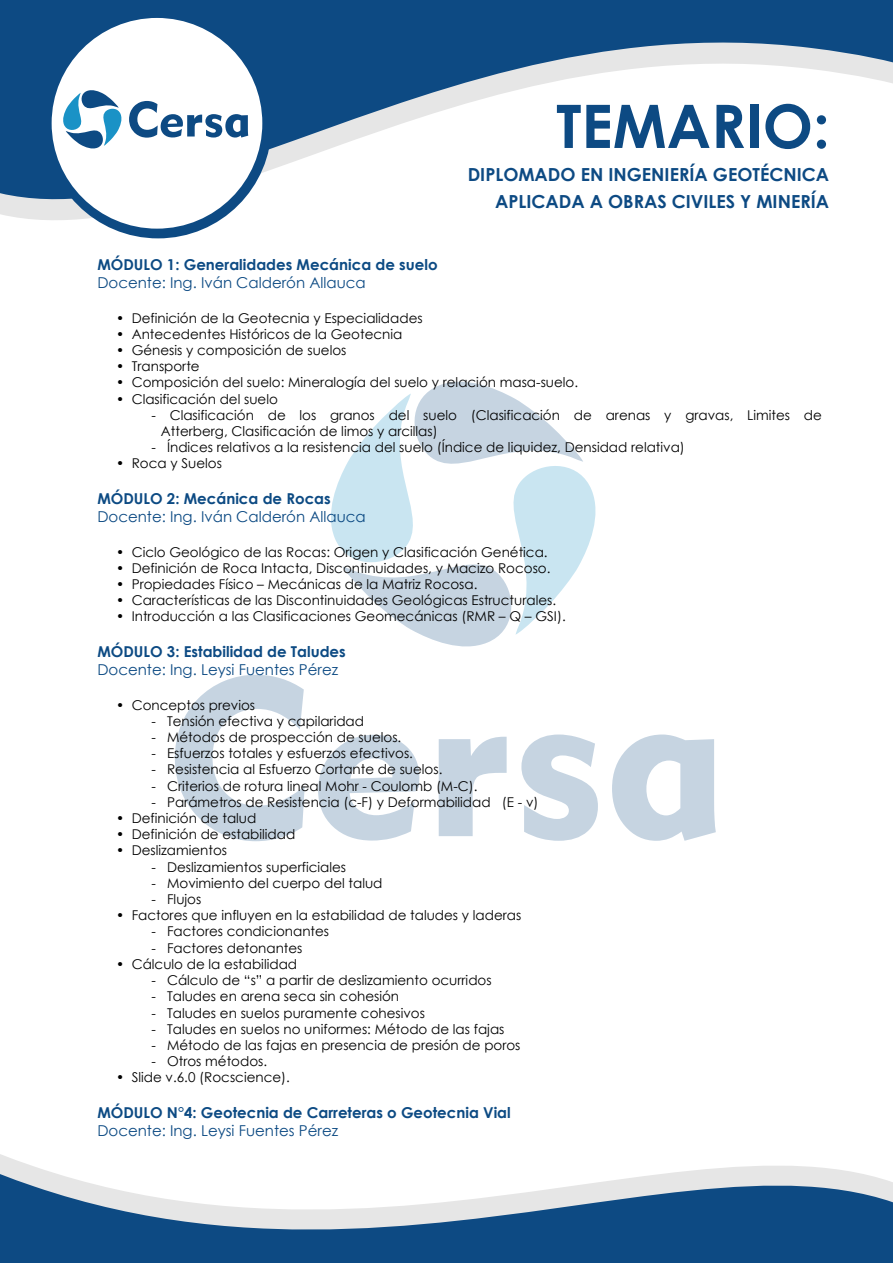
<style>
.page{position:relative;width:893px;height:1263px;background:#fff}
.page>*{position:absolute;margin:0;border:0;box-sizing:border-box;transform-origin:0 0}
.t1{font:700 60px "Century Gothic";color:#0d4a83}
.t2{font:700 18px/27px "Century Gothic";color:#0d4a83;text-align:right}
.t3{font:700 15px "Century Gothic";color:#0c4a83}
.t4{font:15px "Century Gothic";color:#0c4a83}
.t5{font:13.5px/16.2px "Century Gothic";color:#000}
</style>
<div class="page">
<svg style="left:175px;top:675px;width:541px;height:166px"></svg>
<svg style="left:331px;top:382px;width:264px;height:264px"></svg>
<svg style="left:0;top:0;width:893px;height:239px"></svg>
<div style="left:45px;top:12px;width:227px;height:226px;background:#0d4a83;border-radius:50%"></div>
<div style="left:52px;top:18px;width:210px;height:211px;background:#fff;border-radius:50%"></div>
<svg style="left:129px;top:101px;width:119px;height:37px"></svg>
<svg style="left:63px;top:90px;width:59px;height:59px"></svg>
<svg style="left:0;top:1154px;width:893px;height:109px;fill:#0d4a83"></svg>
<h1 class="t1" style="left:556px;top:81px;width:275px">TEMARIO:</h1>
<h2 class="t2" style="left:468px;top:161px;width:363px">DIPLOMADO EN INGENIERÍA GEOTÉCNICA<br>APLICADA A OBRAS CIVILES Y MINERÍA</h2>
<p class="t3" style="left:97px;top:254px;width:342px">MÓDULO 1: Generalidades Mecánica de suelo</p>
<p class="t4" style="left:97px;top:272px;width:270px">Docente: Ing. Iván Calderón Allauca</p>
<p class="t5" style="left:116px;top:309px;width:308px">• Definición de la Geotecnia y Especialidades</p>
<p class="t5" style="left:116px;top:326px;width:288px">• Antecedentes Históricos de la Geotecnia</p>
<p class="t5" style="left:116px;top:342px;width:232px">• Génesis y composición de suelos</p>
<p class="t5" style="left:116px;top:358px;width:85px">• Transporte</p>
<p class="t5" style="left:116px;top:374px;width:464px">• Composición del suelo: Mineralogía del suelo y relación masa-suelo.</p>
<p class="t5" style="left:116px;top:390px;width:163px">• Clasificación del suelo</p>
<p class="t5" style="left:161px;top:407px;width:662px;text-indent:-10px">- Clasificación de los granos del suelo (Clasificación de arenas y gravas, Limites de<br>Atterberg, Clasificación de limos y arcillas)</p>
<p class="t5" style="left:151px;top:439px;width:535px">- Índices relativos a la resistencia del suelo (Índice de liquidez, Densidad relativa)</p>
<p class="t5" style="left:116px;top:455px;width:107px">• Roca y Suelos</p>
<p class="t3" style="left:97px;top:488px;width:235px">MÓDULO 2: Mecánica de Rocas</p>
<p class="t4" style="left:97px;top:506px;width:270px">Docente: Ing. Iván Calderón Allauca</p>
<p class="t5" style="left:116px;top:543px;width:433px">• Ciclo Geológico de las Rocas: Origen y Clasificación Genética.</p>
<p class="t5" style="left:116px;top:560px;width:436px">• Definición de Roca Intacta, Discontinuidades, y Macizo Rocoso.</p>
<p class="t5" style="left:116px;top:576px;width:363px">• Propiedades Físico – Mecánicas de la Matriz Rocosa.</p>
<p class="t5" style="left:116px;top:592px;width:442px">• Características de las Discontinuidades Geológicas Estructurales.</p>
<p class="t5" style="left:116px;top:608px;width:451px">• Introducción a las Clasificaciones Geomecánicas (RMR – Q – GSI).</p>
<p class="t3" style="left:97px;top:641px;width:250px">MÓDULO 3: Estabilidad de Taludes</p>
<p class="t4" style="left:97px;top:659px;width:242px">Docente: Ing. Leysi Fuentes Pérez</p>
<p class="t5" style="left:116px;top:696px;width:141px">• Conceptos previos</p>
<p class="t5" style="left:151px;top:713px;width:214px">- Tensión efectiva y capilaridad</p>
<p class="t5" style="left:151px;top:729px;width:251px">- Métodos de prospección de suelos.</p>
<p class="t5" style="left:151px;top:745px;width:263px">- Esfuerzos totales y esfuerzos efectivos.</p>
<p class="t5" style="left:151px;top:761px;width:293px">- Resistencia al Esfuerzo Cortante de suelos.</p>
<p class="t5" style="left:151px;top:777px;width:328px">- Criterios de rotura lineal Mohr - Coulomb (M-C).</p>
<p class="t5" style="left:151px;top:794px;width:389px">- Parámetros de Resistencia (c-F) y Deformabilidad (E - v)</p>
<p class="t5" style="left:116px;top:810px;width:142px">• Definición de talud</p>
<p class="t5" style="left:116px;top:826px;width:181px">• Definición de estabilidad</p>
<p class="t5" style="left:116px;top:842px;width:113px">• Deslizamientos</p>
<p class="t5" style="left:151px;top:858px;width:196px">- Deslizamientos superficiales</p>
<p class="t5" style="left:151px;top:875px;width:233px">- Movimiento del cuerpo del talud</p>
<p class="t5" style="left:151px;top:891px;width:51px">- Flujos</p>
<p class="t5" style="left:116px;top:907px;width:407px">• Factores que influyen en la estabilidad de taludes y laderas</p>
<p class="t5" style="left:151px;top:923px;width:179px">- Factores condicionantes</p>
<p class="t5" style="left:151px;top:939px;width:153px">- Factores detonantes</p>
<p class="t5" style="left:116px;top:956px;width:183px">• Cálculo de la estabilidad</p>
<p class="t5" style="left:151px;top:972px;width:342px">- Cálculo de “s” a partir de deslizamiento ocurridos</p>
<p class="t5" style="left:151px;top:988px;width:249px">- Taludes en arena seca sin cohesión</p>
<p class="t5" style="left:151px;top:1004px;width:275px">- Taludes en suelos puramente cohesivos</p>
<p class="t5" style="left:151px;top:1020px;width:355px">- Taludes en suelos no uniformes: Método de las fajas</p>
<p class="t5" style="left:151px;top:1037px;width:371px">- Método de las fajas en presencia de presión de poros</p>
<p class="t5" style="left:151px;top:1053px;width:117px">- Otros métodos.</p>
<p class="t5" style="left:116px;top:1069px;width:175px">• Slide v.6.0 (Rocscience).</p>
<p class="t3" style="left:97px;top:1101px;width:415px">MÓDULO N°4: Geotecnia de Carreteras o Geotecnia Vial</p>
<p class="t4" style="left:97px;top:1120px;width:242px">Docente: Ing. Leysi Fuentes Pérez</p>
</div>
